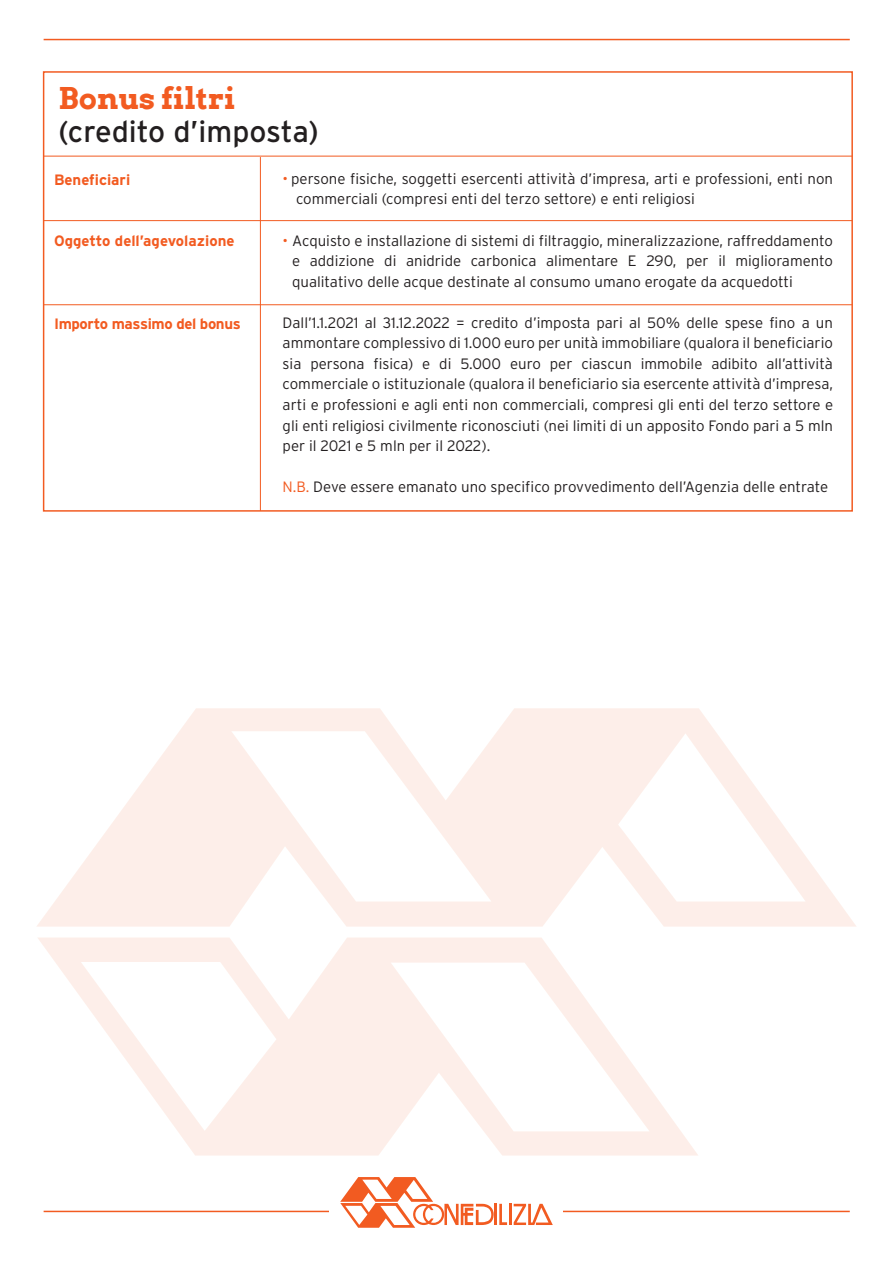
<style>
.page{position:relative;width:893px;height:1263px;background:#fff}
.page>*{position:absolute;margin:0;border:0;box-sizing:border-box;transform-origin:0 0}
.t1{font:30px "Interstate";color:#231f20}
.t2{font:700 30px "Arvo";color:#f25b21}
.t3{font:300 15px/20.5px "Interstate";color:#231f20;text-align:justify}
.t4{font:700 15px "Interstate";letter-spacing:-.005em;color:#f25b21}
.t5{font:700 15px "Interstate";letter-spacing:-.025em;color:#f25b21}
.s1{color:#f25b21}
</style>
<div class="page">
<hr style="left:44px;top:156px;width:808px;height:1px;background:#f25b21">
<hr style="left:44px;top:220px;width:808px;height:1px;background:#f25b21">
<hr style="left:44px;top:304px;width:808px;height:1px;background:#f25b21">
<hr style="left:260px;top:157px;width:1px;height:354px;background:#f25b21">
<div style="left:43px;top:71px;width:810px;height:441px;border:2px solid #f25b21"></div>
<hr style="left:44px;top:39px;width:806px;height:1px;background:#f25b21">
<hr style="left:44px;top:1211px;width:806px;height:1px;background:#f25b21">
<div style="left:330px;top:1200px;width:233px;height:20px;background:#fff"></div>
<hr style="left:509px;top:1204px;width:2px;height:21px;background:#f25b21">
<svg style="left:514px;top:1204px;width:39px;height:21px"></svg>
<svg style="left:340px;top:1177px;width:167px;height:51px"></svg>
<svg style="left:37px;top:708px;width:819px;height:219px;fill:#fef4f1"></svg>
<svg style="left:38px;top:937px;width:660px;height:218px"></svg>
<h1 class="t2" style="left:59px;top:80px;width:179px">Bonus filtri</h1>
<h1 class="t1" style="left:59px;top:115px;width:262px">(credito d’imposta)</h1>
<p class="t4" style="left:54px;top:171px;width:78px">Beneficiari</p>
<p class="t4" style="left:54px;top:233px;width:182px">Oggetto dell’agevolazione</p>
<p class="t5" style="left:54px;top:315px;width:188px">Importo massimo del bonus</p>
<p class="t3" style="left:296px;top:168px;width:538px;text-indent:-14px"><span class="s1">•</span> persone fisiche, soggetti esercenti attività d’impresa, arti e professioni, enti non commerciali (compresi enti del terzo settore) e enti religiosi</p>
<p class="t3" style="left:292px;top:230px;width:542px;text-indent:-9px"><span class="s1">•</span> Acquisto e installazione di sistemi di filtraggio, mineralizzazione, raffreddamento e addizione di anidride carbonica alimentare E 290, per il miglioramento qualitativo delle acque destinate al consumo umano erogate da acquedotti</p>
<p class="t3" style="left:283px;top:312px;width:552px">Dall’1.1.2021 al 31.12.2022 = credito d’imposta pari al 50% delle spese fino a un ammontare complessivo di 1.000 euro per unità immobiliare (qualora il beneficiario sia persona fisica) e di 5.000 euro per ciascun immobile adibito all’attività commerciale o istituzionale (qualora il beneficiario sia esercente attività d’impresa, arti e professioni e agli enti non commerciali, compresi gli enti del terzo settore e gli enti religiosi civilmente riconosciuti (nei limiti di un apposito Fondo pari a 5 mln per il 2021 e 5 mln per il 2022).</p>
<p class="t3" style="left:283px;top:476px;width:547px"><span class="s1">N.B.</span> Deve essere emanato uno specifico provvedimento dell’Agenzia delle entrate</p>
</div>
